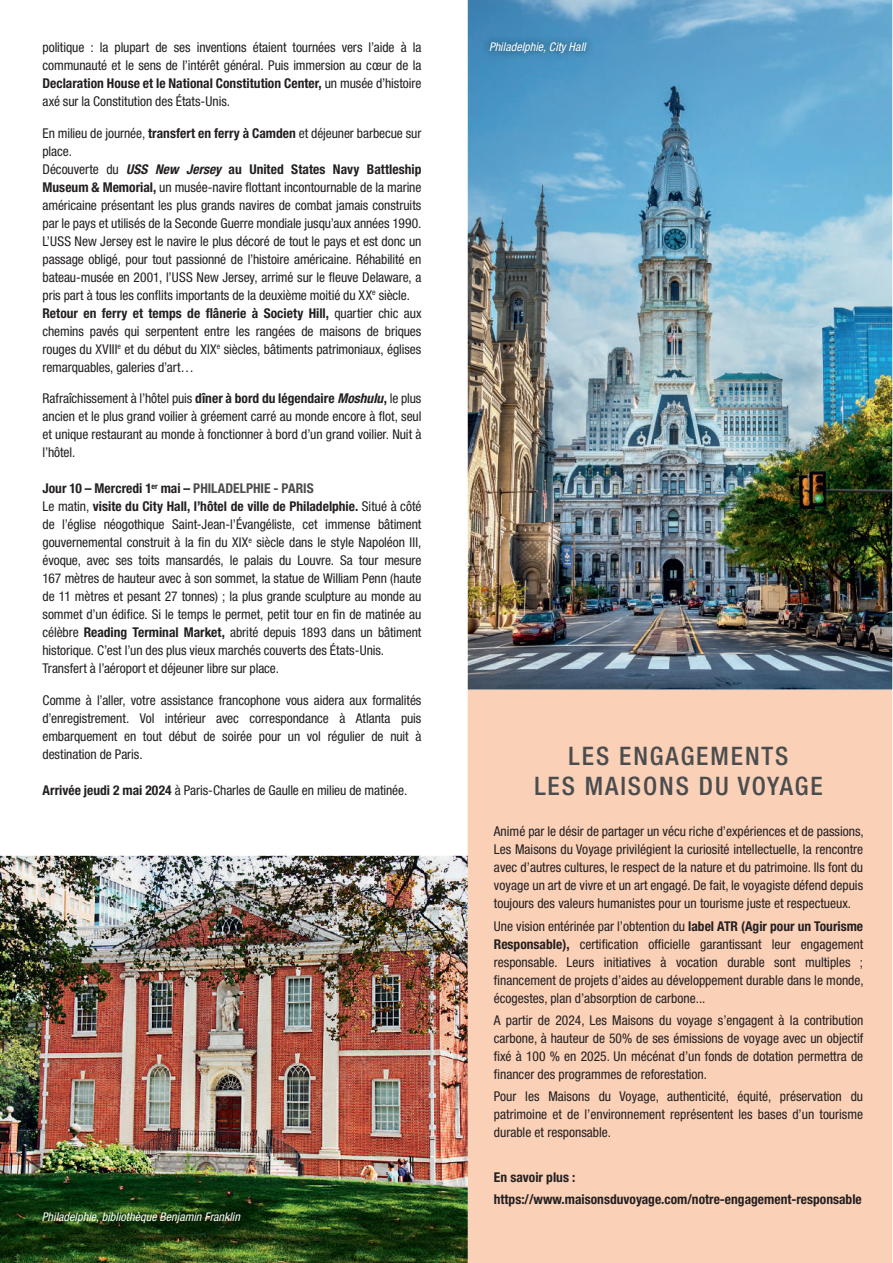
<style>
.page{position:relative;width:893px;height:1263px;background:#fff}
.page>*{position:absolute;margin:0;border:0;box-sizing:border-box;transform-origin:0 0}
.t1{font:500 condensed 25.5px/30px "Helvetica Neue LT Std";letter-spacing:.075em;color:#4b4c4d;text-align:center}
.t2{font:condensed 13.5px/18px "Helvetica Neue LT Std";letter-spacing:-.005em;color:#231f20;text-align:justify}
.t3{font:700 condensed 13.5px/22.2px "Helvetica Neue LT Std";color:#231f20}
.t4{font:italic condensed 12px "Helvetica Neue LT Std";letter-spacing:.005em;color:#fff}
.s1{font-weight:700}
.s2{font-weight:700;font-style:italic}
.s3{font-weight:700;color:#4b4c4d}
</style>
<div class="page">
<div style="left:468px;top:689px;width:424px;height:574px;background:#fad0b7"></div>
<img style="left:468px;top:0;width:424px;height:689px">
<img style="left:0;top:856px;width:468px;height:407px">
<img style="left:35px;top:1203px;width:213px;height:27px">
<img style="left:482px;top:34px;width:112px;height:27px">
<p class="t2" style="left:43px;top:38px;width:380px">politique : la plupart de ses inventions étaient tournées vers l’aide à la communauté et le sens de l’intérêt général. Puis immersion au cœur de la <span class="s1">Declaration House et le National Constitution Center,</span> un musée d’histoire axé sur la Constitution des États-Unis.</p>
<p class="t2" style="left:43px;top:124px;width:380px;text-align:left">En milieu de journée, <span class="s1">transfert en ferry à Camden</span> et déjeuner barbecue sur place.<br>Découverte du <span class="s2">USS New Jersey</span> <span class="s1">au United States Navy Battleship Museum &amp; Memorial,</span> un musée-navire flottant incontournable de la marine américaine présentant les plus grands navires de combat jamais construits par le pays et utilisés de la Seconde Guerre mondiale jusqu’aux années 1990.<br>L’USS New Jersey est le navire le plus décoré de tout le pays et est donc un passage obligé, pour tout passionné de l’histoire américaine. Réhabilité en bateau-musée en 2001, l’USS New Jersey, arrimé sur le fleuve Delaware, a pris part à tous les conflits importants de la deuxième moitié du XX<sup>e</sup> siècle.<br><span class="s1">Retour en ferry et temps de flânerie à Society Hill,</span> quartier chic aux chemins pavés qui serpentent entre les rangées de maisons de briques rouges du XVIII<sup>e</sup> et du début du XIX<sup>e</sup> siècles, bâtiments patrimoniaux, églises remarquables, galeries d’art…</p>
<p class="t2" style="left:43px;top:389px;width:380px">Rafraîchissement à l’hôtel puis <span class="s1">dîner à bord du légendaire</span> <span class="s2">Moshulu</span><span class="s1">,</span> le plus ancien et le plus grand voilier à gréement carré au monde encore à flot, seul et unique restaurant au monde à fonctionner à bord d’un grand voilier. Nuit à l’hôtel.</p>
<p class="t2" style="left:43px;top:479px;width:380px;text-align:left"><span class="s1">Jour 10 – Mercredi 1</span><sup>er</sup> <span class="s1">mai –</span> <span class="s3">PHILADELPHIE - PARIS<br></span>Le matin, <span class="s1">visite du City Hall, l’hôtel de ville de Philadelphie.</span> Situé à côté de l’église néogothique Saint-Jean-l’Évangéliste, cet immense bâtiment gouvernemental construit à la fin du XIX<sup>e</sup> siècle dans le style Napoléon III, évoque, avec ses toits mansardés, le palais du Louvre. Sa tour mesure 167 mètres de hauteur avec à son sommet, la statue de William Penn (haute de 11 mètres et pesant 27 tonnes) ; la plus grande sculpture au monde au sommet d’un édifice. Si le temps le permet, petit tour en fin de matinée au célèbre <span class="s1">Reading Terminal Market,</span> abrité depuis 1893 dans un bâtiment historique. C’est l’un des plus vieux marchés couverts des États-Unis.<br>Transfert à l’aéroport et déjeuner libre sur place.</p>
<p class="t2" style="left:43px;top:691px;width:380px">Comme à l’aller, votre assistance francophone vous aidera aux formalités d’enregistrement. Vol intérieur avec correspondance à Atlanta puis embarquement en tout début de soirée pour un vol régulier de nuit à destination de Paris.</p>
<p class="t2" style="left:43px;top:781px;width:366px"><span class="s1">Arrivée jeudi 2 mai 2024</span> à Paris-Charles de Gaulle en milieu de matinée.</p>
<p class="t4" style="left:42px;top:1209px;width:199px">Philadelphie, bibliothèque Benjamin Franklin</p>
<p class="t4" style="left:489px;top:40px;width:98px">Philadelphie, City Hall</p>
<h1 class="t1" style="left:534px;top:741px;width:290px">LES ENGAGEMENTS<br>LES MAISONS DU VOYAGE</h1>
<p class="t2" style="left:494px;top:822px;width:371px">Animé par le désir de partager un vécu riche d’expériences et de passions, Les Maisons du Voyage privilégient la curiosité intellectuelle, la rencontre avec d’autres cultures, le respect de la nature et du patrimoine. Ils font du voyage un art de vivre et un art engagé. De fait, le voyagiste défend depuis toujours des valeurs humanistes pour un tourisme juste et respectueux.</p>
<p class="t2" style="left:494px;top:917px;width:371px">Une vision entérinée par l’obtention du <span class="s1">label ATR (Agir pour un Tourisme Responsable),</span> certification officielle garantissant leur engagement responsable. Leurs initiatives à vocation durable sont multiples ; financement de projets d’aides au développement durable dans le monde, écogestes, plan d’absorption de carbone...</p>
<p class="t2" style="left:494px;top:1011px;width:371px">A partir de 2024, Les Maisons du voyage s’engagent à la contribution carbone, à hauteur de 50% de ses émissions de voyage avec un objectif fixé à 100 % en 2025. Un mécénat d’un fonds de dotation permettra de financer des programmes de reforestation.</p>
<p class="t2" style="left:494px;top:1087px;width:371px">Pour les Maisons du Voyage, authenticité, équité, préservation du patrimoine et de l’environnement représentent les bases d’un tourisme durable et responsable.</p>
<p class="t3" style="left:494px;top:1165px;width:369px">En savoir plus : https://www.maisonsduvoyage.com/notre-engagement-responsable</p>
</div>
